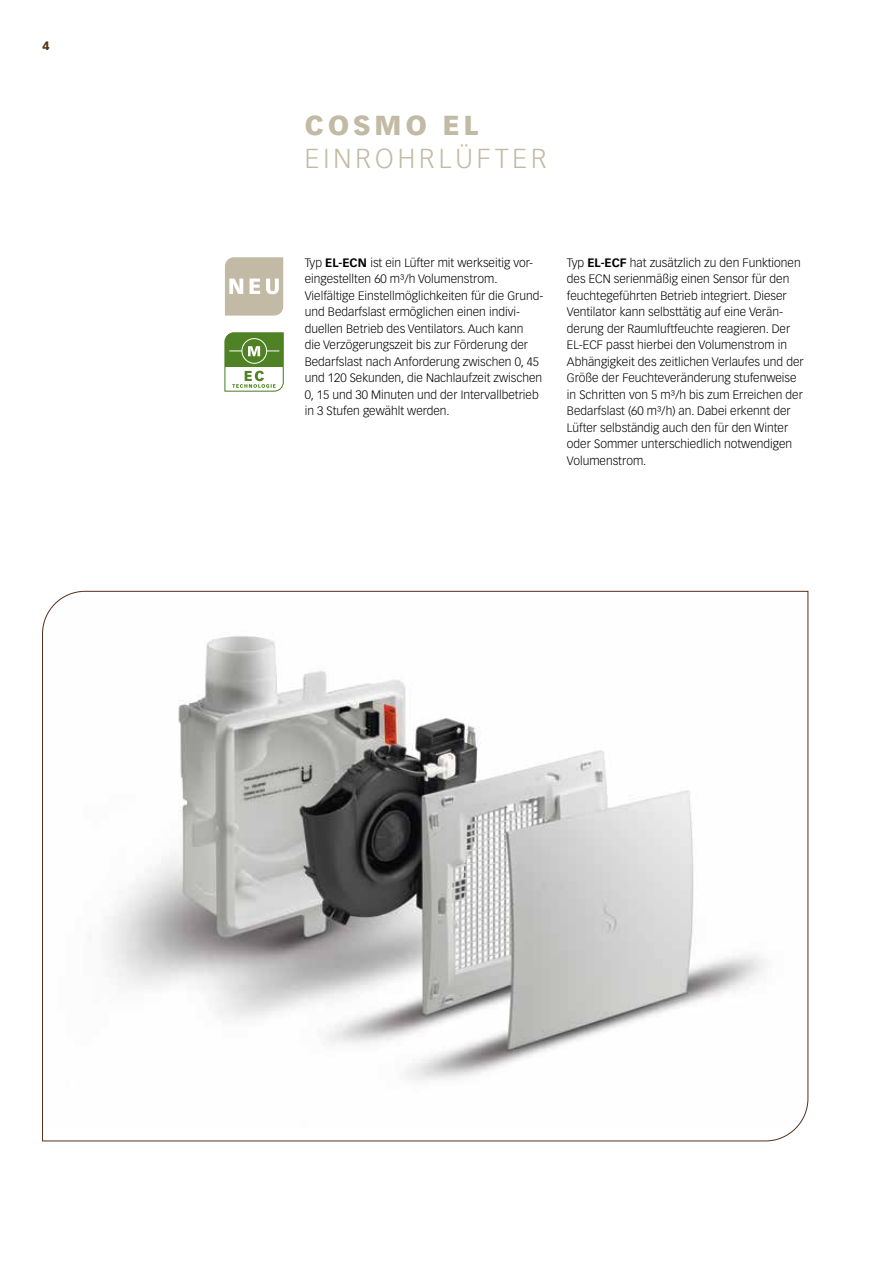
<style>
.page{position:relative;width:893px;height:1263px;background:#fff}
.page>*{position:absolute;margin:0;border:0;box-sizing:border-box;transform-origin:0 0}
.t1{font:300 27px "Vectora LH";letter-spacing:.15em;color:#c2baa4}
.t2{font:900 27px "Vectora LH";letter-spacing:.15em;color:#c2baa4}
.t3{font:300 12px/16.5px "Vectora LH";color:#000}
.t4{font:900 12px "Vectora LH";color:#53311a}
.s1{font-weight:700}
</style>
<div class="page">
<svg style="left:42px;top:591px;width:766px;height:550px"></svg>
<svg style="left:224px;top:332px;width:60px;height:60px"></svg>
<svg style="left:225px;top:257px;width:58px;height:59px;background:#cac3b0"></svg>
<p class="t4" style="left:43px;top:38px;width:9px">4</p>
<h1 class="t2" style="left:305px;top:108px;width:175px">COSMO EL</h1>
<h1 class="t1" style="left:305px;top:142px;width:243px">EINROHRLÜFTER</h1>
<p class="t3" style="left:305px;top:254px;width:240px">Typ <span class="s1">EL-ECN</span> ist ein Lüfter mit werkseitig vor&shy;eingestellten 60 m³/h Volumenstrom.<br>Vielfältige Einstellmöglichkeiten für die Grund&shy;und Bedarfslast ermöglichen einen indivi&shy;duellen Betrieb des Ventilators. Auch kann<br>die Verzögerungszeit bis zur Förderung der Bedarfslast nach Anforderung zwischen 0, 45 und 120 Sekunden, die Nachlaufzeit zwischen 0, 15 und 30 Minuten und der Intervallbetrieb in 3 Stufen gewählt werden.</p>
<p class="t3" style="left:567px;top:254px;width:238px">Typ <span class="s1">EL-ECF</span> hat zusätzlich zu den Funktionen des ECN serienmäßig einen Sensor für den feuchtegeführten Betrieb integriert. Dieser Ventilator kann selbsttätig auf eine Verän&shy;derung der Raumluftfeuchte reagieren. Der EL-ECF passt hierbei den Volumenstrom in Abhängigkeit des zeitlichen Verlaufes und der Größe der Feuchteveränderung stufenweise in Schritten von 5 m³/h bis zum Erreichen der Bedarfslast (60 m³/h) an. Dabei erkennt der Lüfter selbständig auch den für den Winter oder Sommer unterschiedlich notwendigen Volumenstrom.</p>
</div>
